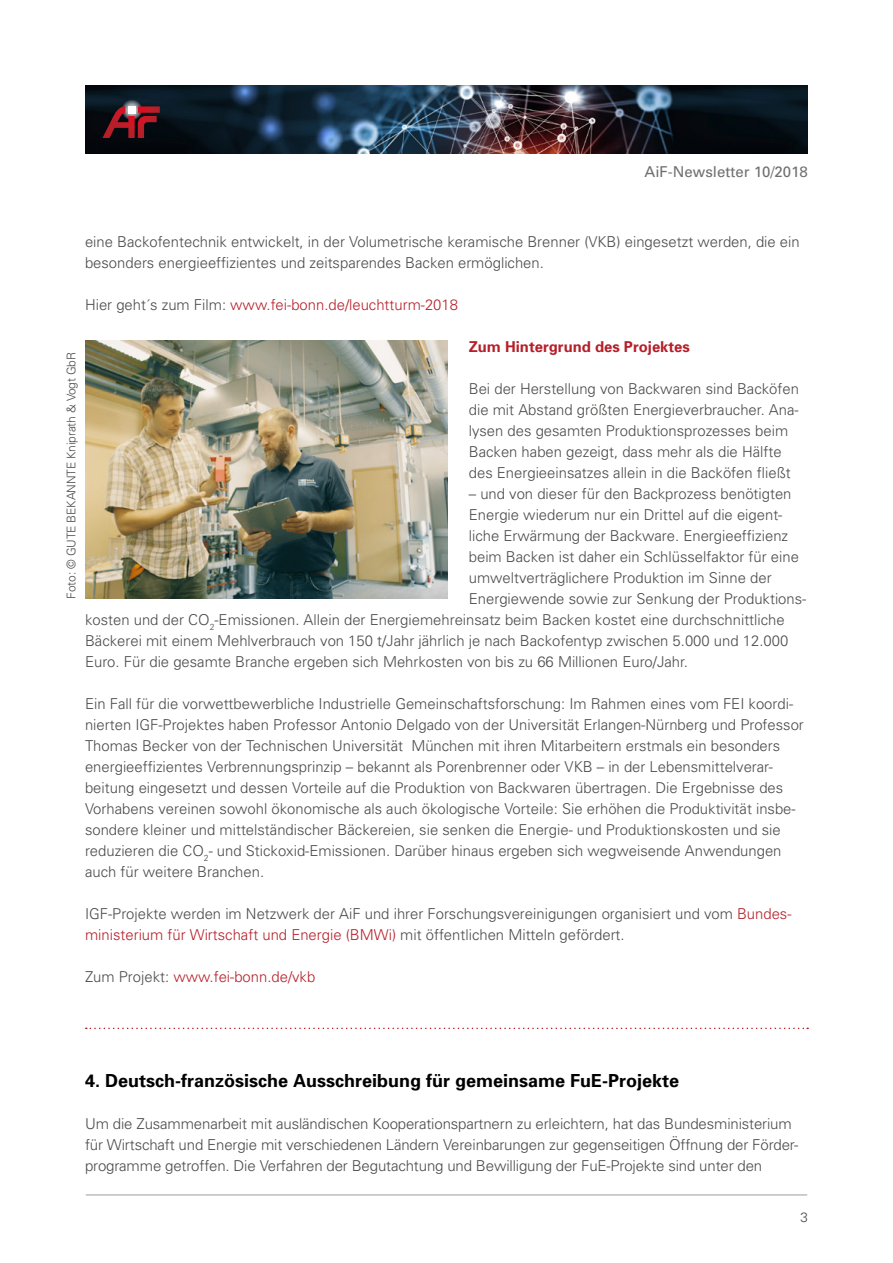
<style>
.page{position:relative;width:893px;height:1263px;background:#fff}
.page>*{position:absolute;margin:0;border:0;box-sizing:border-box;transform-origin:0 0}
.t1{font:700 18px "Univers";color:#000}
.t2{font:300 15px/21px "Univers";color:#4a4a49}
.t3{font:300 15px "Univers";color:#b61f29}
.t4{font:700 15px "Univers";color:#b61f29}
.Einf__Abs{font:15px "Univers";color:#706f6f}
.Einf__Abs-2{font:300 13.5px "Univers";color:#4a4a49}
.Einf__Abs-3{font:300 12px "Univers";letter-spacing:-.015em;color:#4a4a49}
.s1{color:#4a4a49}
.s2{color:#b61f29}
</style>
<div class="page">
<img style="left:85px;top:85px;width:723px;height:68px">
<svg style="left:121px;top:99px;width:21px;height:21px"></svg>
<svg style="left:102px;top:106px;width:58px;height:32px;background:#621f28"></svg>
<hr style="left:86px;top:1194px;width:721px;height:1px;background:#9d9d9c">
<img style="left:86px;top:341px;width:362px;height:257px">
<svg style="left:86px;top:1027px;width:722px;height:2px"></svg>
<p class="Einf__Abs" style="left:644px;top:163px;width:165px">AiF-Newsletter 10/2018</p>
<p class="t2" style="left:85px;top:231px;width:716px">eine Backofentechnik entwickelt, in der Volumetrische keramische Brenner (VKB) eingesetzt werden, die ein besonders energieeffizientes und zeitsparendes Backen ermöglichen.</p>
<p class="t3" style="left:85px;top:296px;width:375px"><span class="s1">Hier geht´s zum Film:</span> www.fei-bonn.de/leuchtturm-2018</p>
<p class="t4" style="left:469px;top:338px;width:223px">Zum Hintergrund des Projektes</p>
<p class="t2" style="left:469px;top:378px;width:332px">Bei der Herstellung von Backwaren sind Backöfen die mit Abstand größten Energieverbraucher. Ana&shy;lysen des gesamten Produktionsprozesses beim Backen haben gezeigt, dass mehr als die Hälfte des Energieeinsatzes allein in die Backöfen fließt</p>
<p class="t2" style="left:469px;top:483px;width:324px">– und von dieser für den Backprozess benötigten</p>
<p class="t2" style="left:469px;top:504px;width:315px">Energie wiederum nur ein Drittel auf die eigent-</p>
<p class="t2" style="left:469px;top:525px;width:321px">liche Erwärmung der Backware. Energieeffizienz</p>
<p class="t2" style="left:469px;top:546px;width:332px">beim Backen ist daher ein Schlüsselfaktor für eine</p>
<p class="t2" style="left:469px;top:567px;width:304px">umweltverträglichere Produktion im Sinne der</p>
<p class="t2" style="left:469px;top:588px;width:339px">Energiewende sowie zur Senkung der Produktions-</p>
<p class="t2" style="left:85px;top:609px;width:701px">kosten und der CO<sub>2</sub>-Emissionen. Allein der Energiemehreinsatz beim Backen kostet eine durchschnittliche</p>
<p class="t2" style="left:85px;top:630px;width:705px">Bäckerei mit einem Mehlverbrauch von 150 t/Jahr jährlich je nach Backofentyp zwischen 5.000 und 12.000</p>
<p class="t2" style="left:85px;top:651px;width:605px">Euro. Für die gesamte Branche ergeben sich Mehrkosten von bis zu 66 Millionen Euro/Jahr.</p>
<p class="t2" style="left:85px;top:693px;width:720px">Ein Fall für die vorwettbewerbliche Industrielle Gemeinschaftsforschung: Im Rahmen eines vom FEI koordi&shy;nierten IGF-Projektes haben Professor Antonio Delgado von der Universität Erlangen-Nürnberg und Professor Thomas Becker von der Technischen Universität München mit ihren Mitarbeitern erstmals ein besonders energieeffizientes Verbrennungsprinzip – bekannt als Porenbrenner oder VKB – in der Lebensmittelverar&shy;beitung eingesetzt und dessen Vorteile auf die Produktion von Backwaren übertragen. Die Ergebnisse des Vorhabens vereinen sowohl ökonomische als auch ökologische Vorteile: Sie erhöhen die Produktivität insbe&shy;sondere kleiner und mittelständischer Bäckereien, sie senken die Energie- und Produktionskosten und sie reduzieren die CO<sub>2</sub>- und Stickoxid-Emissionen. Darüber hinaus ergeben sich wegweisende Anwendungen auch für weitere Branchen.</p>
<p class="t2" style="left:85px;top:903px;width:708px">IGF-Projekte werden im Netzwerk der AiF und ihrer Forschungsvereinigungen organisiert und vom <span class="s2">Bundes&shy;ministerium für Wirtschaft und Energie (BMWi)</span> mit öffentlichen Mitteln gefördert.</p>
<p class="t3" style="left:85px;top:968px;width:232px"><span class="s1">Zum Projekt:</span> www.fei-bonn.de/vkb</p>
<p class="Einf__Abs-3" style="left:64px;top:598px;width:248px;rotate:-90deg">Foto: © GUTE BEKANNTE Kniprath &amp; Vogt GbR</p>
<p class="t1" style="left:85px;top:1070px;width:596px">4. Deutsch-französische Ausschreibung für gemeinsame FuE-Projekte</p>
<p class="t2" style="left:85px;top:1113px;width:714px">Um die Zusammenarbeit mit ausländischen Kooperationspartnern zu erleichtern, hat das Bundesministerium für Wirtschaft und Energie mit verschiedenen Ländern Vereinbarungen zur gegenseitigen Öffnung der Förder&shy;programme getroffen. Die Verfahren der Begutachtung und Bewilligung der FuE-Projekte sind unter den</p>
<p class="Einf__Abs-2" style="left:800px;top:1209px;width:9px">3</p>
</div>
